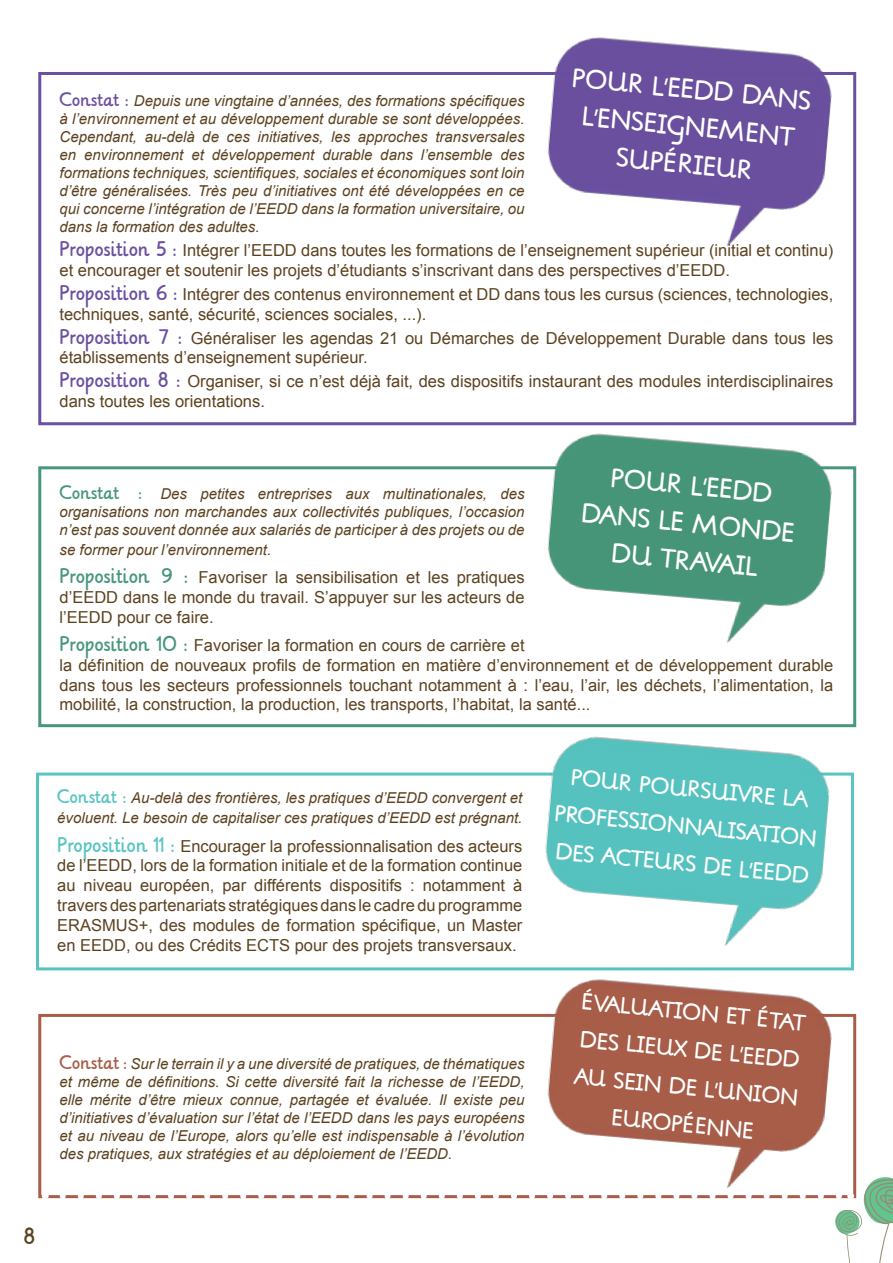
<style>
.page{position:relative;width:893px;height:1263px;background:#fff}
.page>*{position:absolute;margin:0;border:0;box-sizing:border-box;transform-origin:0 0}
.t1{font:21px/37.5px "Lilly";color:#fff;text-align:center}
.t2{font:18px/37.5px "Lilly";color:#fff;text-align:center}
.t3{font:18px "Lilly";color:#5c421f}
.t4{font:16.5px/19.8px "Arial";color:#5c421f}
.t5{font:italic 15px/18px "Arial";color:#5c421f;text-align:justify}
.t6{font:15px "Lilly";color:#47977a}
.s1{font-family:"Lilly";font-style:normal;color:#6b50a1}
.s2{font-family:"Lilly";color:#6b50a1}
.s3{font-family:"Lilly";color:#47977a}
.s4{font-family:"Lilly";font-style:normal;color:#57c4c0}
.s5{font-family:"Lilly";color:#57c4c0}
.s6{font-family:"Lilly";font-style:normal;color:#a95d49}
</style>
<div class="page">
<div style="left:38px;top:466px;width:818px;height:261px;background:#fff;border:3px solid #47977a"></div>
<img style="left:525px;top:425px;width:329px;height:242px">
<div style="left:38px;top:72px;width:818px;height:353px;background:#fff;border:3px solid #6b50a1"></div>
<img style="left:525px;top:37px;width:329px;height:234px">
<div style="left:36px;top:772px;width:818px;height:198px;background:#fff;border:3px solid #57c4c0"></div>
<img style="left:522px;top:723px;width:330px;height:247px">
<div style="left:38px;top:1014px;width:818px;height:184px;background:#fff;border:3px solid #a95d49"></div>
<img style="left:525px;top:959px;width:329px;height:217px">
<svg style="left:63px;top:1176px;width:830px;height:87px"></svg>
<p class="t1" style="left:574px;top:61px;width:241px;rotate:5deg">POUR L’EEDD DANS<br>L’ENSEIGNEMENT<br>SUPÉRIEUR</p>
<p class="t5" style="left:60px;top:92px;width:467px"><span class="s1">Constat :</span> Depuis une vingtaine d’années, des formations spécifiques à l’environnement et au développement durable se sont développées.<br>Cependant, au-delà de ces initiatives, les approches transversales en environnement et développement durable dans l’ensemble des formations techniques, scientifiques, sociales et économiques sont loin d’être généralisées. Très peu d’initiatives ont été développées en ce qui concerne l’intégration de l’EEDD dans la formation universitaire, ou dans la formation des adultes.</p>
<p class="t4" style="left:60px;top:240px;width:775px"><span class="s2">Proposition 5 :</span> Intégrer l’EEDD dans toutes les formations de l’enseignement supérieur (initial et continu) et encourager et soutenir les projets d’étudiants s’inscrivant dans des perspectives d’EEDD.</p>
<p class="t4" style="left:60px;top:284px;width:775px"><span class="s2">Proposition 6 :</span> Intégrer des contenus environnement et DD dans tous les cursus (sciences, technologies, techniques, santé, sécurité, sciences sociales, ...).</p>
<p class="t4" style="left:60px;top:328px;width:775px"><span class="s2">Proposition 7 :</span> Généraliser les agendas 21 ou Démarches de Développement Durable dans tous les établissements d’enseignement supérieur.</p>
<p class="t4" style="left:60px;top:372px;width:775px"><span class="s2">Proposition 8 :</span> Organiser, si ce n’est déjà fait, des dispositifs instaurant des modules interdisciplinaires dans toutes les orientations.</p>
<p class="t1" style="left:613px;top:461px;width:164px;rotate:5deg">POUR L’EEDD</p>
<p class="t1" style="left:583px;top:496px;width:216px;rotate:5deg">DANS LE MONDE</p>
<p class="t1" style="left:613px;top:536px;width:148px;rotate:5deg">DU TRAVAIL</p>
<p class="t6" style="left:60px;top:480px;width:62px">Constat</p>
<p class="t6" style="left:139px;top:480px;width:4px">:</p>
<p class="t5" style="left:60px;top:485px;width:467px;text-indent:101px">Des petites entreprises aux multinationales, des organisations non marchandes aux collectivités publiques, l’occasion n’est pas souvent donnée aux salariés de participer à des projets ou de</p>
<p class="t5" style="left:60px;top:541px;width:213px">se former pour l’environnement.</p>
<p class="t4" style="left:60px;top:568px;width:467px;text-align:justify"><span class="s3">Proposition 9 :</span> Favoriser la sensibilisation et les pratiques d’EEDD dans le monde du travail. S’appuyer sur les acteurs de l’EEDD pour ce faire.</p>
<p class="t4" style="left:60px;top:635px;width:775px"><span class="s3">Proposition 10 :</span> Favoriser la formation en cours de carrière et<br>la définition de nouveaux profils de formation en matière d’environnement et de développement durable dans tous les secteurs professionnels touchant notamment à : l’eau, l’air, les déchets, l’alimentation, la mobilité, la construction, la production, les transports, l’habitat, la santé...</p>
<p class="t5" style="left:57px;top:788px;width:467px;line-height:19.8px"><span class="s4">Constat :</span> Au-delà des frontières, les pratiques d’EEDD convergent et évoluent. Le besoin de capitaliser ces pratiques d’EEDD est prégnant.</p>
<p class="t4" style="left:57px;top:836px;width:467px;text-align:justify"><span class="s5">Proposition 11 :</span> Encourager la professionnalisation des acteurs de l’EEDD, lors de la formation initiale et de la formation continue au niveau européen, par différents dispositifs : notamment à travers des partenariats stratégiques dans le cadre du programme ERASMUS+, des modules de formation spécifique, un Master en EEDD, ou des Crédits ECTS pour des projets transversaux.</p>
<p class="t5" style="left:60px;top:1055px;width:467px"><span class="s6">Constat :</span> Sur le terrain il y a une diversité de pratiques, de thématiques et même de définitions. Si cette diversité fait la richesse de l’EEDD, elle mérite d’être mieux connue, partagée et évaluée. Il existe peu d’initiatives d’évaluation sur l’état de l’EEDD dans les pays européens et au niveau de l’Europe, alors qu’elle est indispensable à l’évolution des pratiques, aux stratégies et au déploiement de l’EEDD.</p>
<p class="t2" style="left:560px;top:759px;width:265px;rotate:5deg">POUR POURSUIVRE LA<br>PROFESSIONNALISATION<br>DES ACTEURS DE L’EEDD</p>
<p class="t2" style="left:582px;top:984px;width:227px;rotate:5deg">ÉVALUATION ET ÉTAT<br>DES LIEUX DE L’EEDD<br>AU SEIN DE L’UNION<br>EUROPÉENNE</p>
<p class="t3" style="left:24px;top:1221px;width:13px">8</p>
</div>
